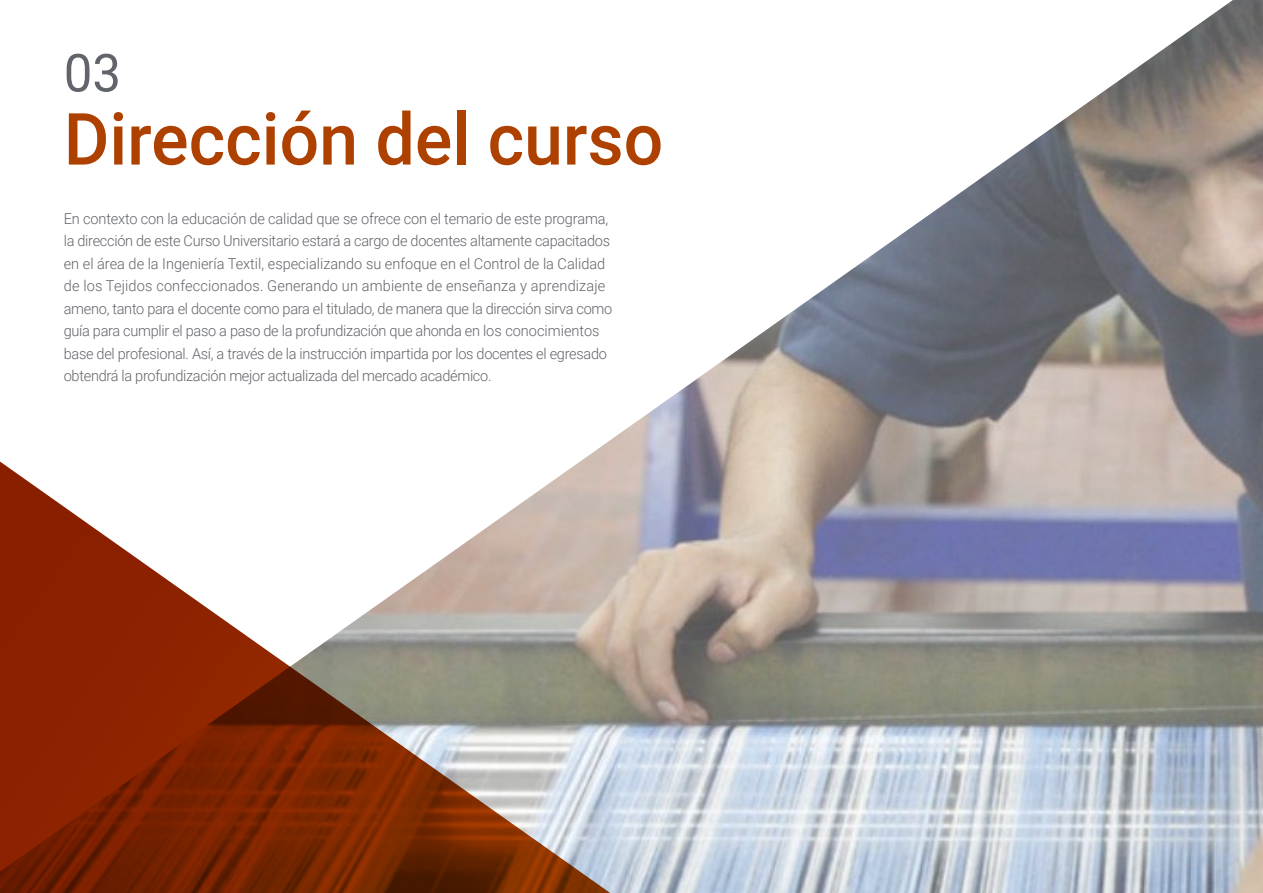
<style>
.page{position:relative;width:1263px;height:893px;background:#fff}
.page>*{position:absolute;margin:0;border:0;box-sizing:border-box;transform-origin:0 0}
.t1{font:500 72px "Roboto";color:#ae4000}
.t2{font:52.5px "Roboto";color:#61646a}
.t3{font:300 15px/22.5px "Roboto";letter-spacing:-.02em;color:#61646a}
</style>
<div class="page">
<img style="left:602px;top:0;width:661px;height:893px">
<svg style="left:0;top:446px;width:640px;height:447px"></svg>
<h2 class="t2" style="left:64px;top:36px;width:59px">03</h2>
<h1 class="t1" style="left:64px;top:89px;width:601px">Dirección del curso</h1>
<p class="t3" style="left:64px;top:207px;width:550px">En contexto con la educación de calidad que se ofrece con el temario de este programa, la dirección de este Curso Universitario estará a cargo de docentes altamente capacitados en el área de la Ingeniería Textil, especializando su enfoque en el Control de la Calidad de los Tejidos confeccionados. Generando un ambiente de enseñanza y aprendizaje ameno, tanto para el docente como para el titulado, de manera que la dirección sirva como guía para cumplir el paso a paso de la profundización que ahonda en los conocimientos base del profesional. Así, a través de la instrucción impartida por los docentes el egresado obtendrá la profundización mejor actualizada del mercado académico.</p>
</div>
